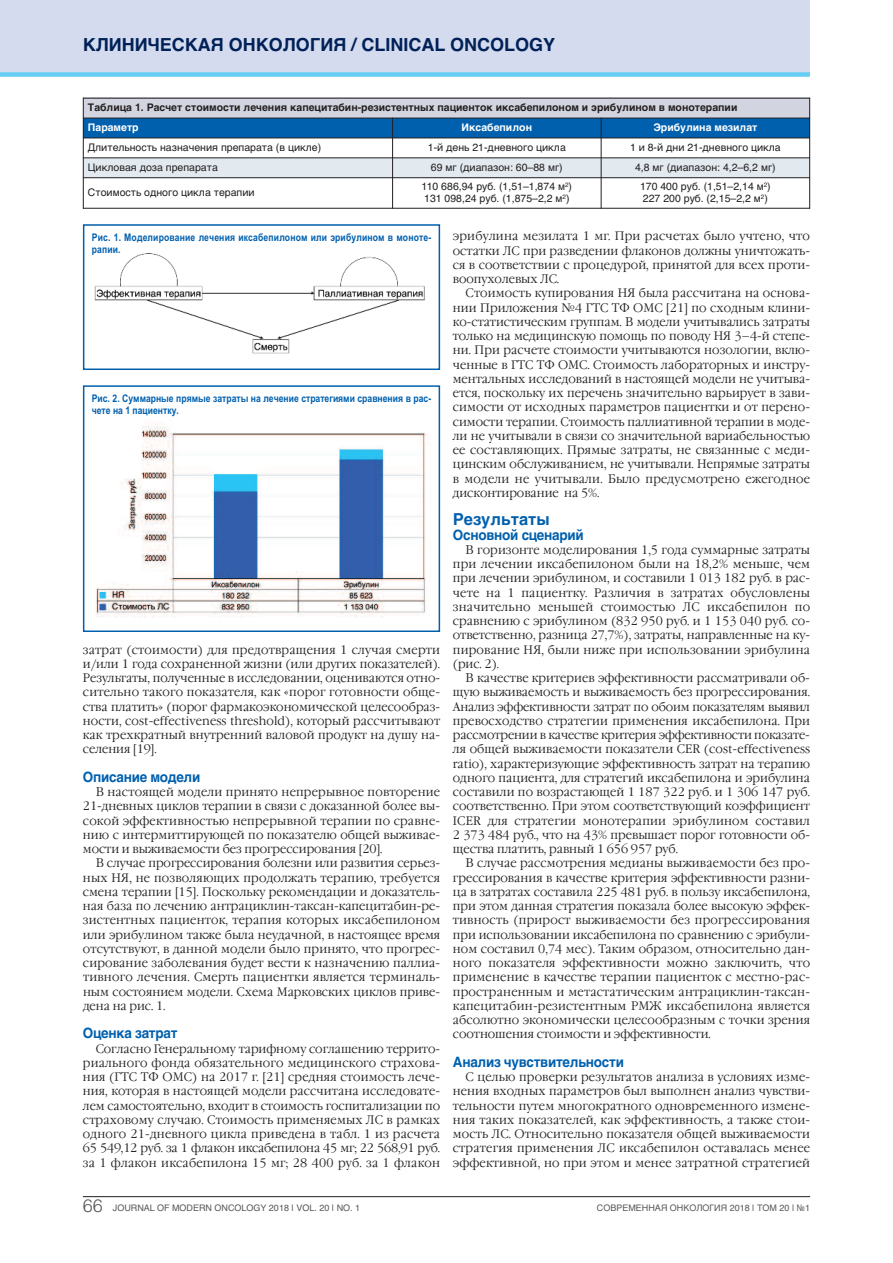
<style>
.page{position:relative;width:893px;height:1263px;background:#fff}
.page>*{position:absolute;margin:0;border:0;box-sizing:border-box;transform-origin:0 0}
.t1{font:700 18px "Helvetica";color:#002158}
.t2{font:700 16.5px "Helvetica";color:#0160ae}
.t3{font:700 14.25px "Helvetica";letter-spacing:-.02em;color:#0160ae;scale:.95 1}
.t4{font:300 12.3px/14.2px "Garamond C";letter-spacing:.01em;color:#231f20;text-align:justify;scale:.95 1}
.t5{font:10.5px/12px "Helvetica";color:#231f20}
.t6{font:700 10.5px/12px "Arial Narrow";color:#0160ae}
.t7{font:700 10.5px "Helvetica";color:#231f20}
.t8{font:700 10.5px "Helvetica";color:#fff}
.t9{font:9px "Helvetica";color:#57585a}
.s1{font-weight:300;font-size:18px}
</style>
<div class="page">
<div style="left:0;top:0;width:810px;height:74px;background:#d4dbee"></div>
<div style="left:0;top:72px;width:810px;height:5px;background:#67cef5"></div>
<hr style="left:83px;top:1196px;width:727px;height:1px;background:#231f20">
<img style="left:94px;top:253px;width:331px;height:101px">
<div style="left:83px;top:224px;width:357px;height:146px;border:2px solid #0160ae"></div>
<img style="left:96px;top:423px;width:331px;height:195px">
<div style="left:83px;top:385px;width:357px;height:247px;border:2px solid #0160ae"></div>
<div style="left:83px;top:98px;width:727px;height:20px;background:#d2d5e0"></div>
<div style="left:83px;top:118px;width:310px;height:20px;background:#0160ae"></div>
<div style="left:393px;top:118px;width:208px;height:20px;background:#0160ae"></div>
<div style="left:601px;top:118px;width:209px;height:20px;background:#0160ae"></div>
<div style="left:83px;top:158px;width:310px;height:20px;background:#e2eaf0"></div>
<div style="left:393px;top:158px;width:208px;height:20px;background:#e2eaf0"></div>
<div style="left:601px;top:158px;width:209px;height:20px;background:#e2eaf0"></div>
<hr style="left:83px;top:98px;width:1px;height:111px;background:#231f20">
<hr style="left:392px;top:118px;width:1px;height:91px;background:#231f20">
<hr style="left:601px;top:118px;width:1px;height:91px;background:#231f20">
<hr style="left:809px;top:98px;width:1px;height:111px;background:#231f20">
<hr style="left:83px;top:98px;width:727px;height:1px;background:#231f20">
<hr style="left:83px;top:118px;width:727px;height:1px;background:#231f20">
<hr style="left:83px;top:138px;width:727px;height:1px;background:#231f20">
<hr style="left:83px;top:157px;width:727px;height:1px;background:#231f20">
<hr style="left:83px;top:177px;width:727px;height:1px;background:#231f20">
<hr style="left:83px;top:208px;width:727px;height:1px;background:#231f20">
<h1 class="t1" style="left:83px;top:34px;width:474px">КЛИНИЧЕСКАЯ ОНКОЛОГИЯ / CLINICAL ONCOLOGY</h1>
<p class="t7" style="left:88px;top:101px;width:651px">ТАБЛИЦА 1. РАСЧЕТ СТОИМОСТИ ЛЕЧЕНИЯ КАПЕЦИТАБИН-РЕЗИСТЕНТНЫХ ПАЦИЕНТОК ИКСАБЕПИЛОНОМ И ЭРИБУЛИНОМ В МОНОТЕРАПИИ</p>
<p class="t8" style="left:88px;top:121px;width:52px">ПАРАМЕТР</p>
<p class="t8" style="left:462px;top:121px;width:72px">ИКСАБЕПИЛОН</p>
<p class="t8" style="left:653px;top:121px;width:106px">ЭРИБУЛИНА МЕЗИЛАТ</p>
<p class="t5" style="left:88px;top:141px;width:235px">Длительность назначения препарата (в цикле)</p>
<p class="t5" style="left:428px;top:141px;width:139px">1-й день 21-дневного цикла</p>
<p class="t5" style="left:630px;top:141px;width:152px">1 и 8-й дни 21-дневного цикла</p>
<p class="t5" style="left:88px;top:161px;width:131px">Цикловая доза препарата</p>
<p class="t5" style="left:431px;top:161px;width:133px">69 мг (диапазон: 60–88 мг)</p>
<p class="t5" style="left:635px;top:161px;width:142px">4,8 мг (диапазон: 4,2–6,2 мг)</p>
<p class="t5" style="left:88px;top:186px;width:168px">стоимость одного цикла терапии</p>
<p class="t5" style="left:422px;top:180px;width:152px">110 686,94 руб. (1,51–1,874 м<sup>2</sup>)<br>131 098,24 руб. (1,875–2,2 м<sup>2</sup>)</p>
<p class="t5" style="left:640px;top:180px;width:132px">170 400 руб. (1,51–2,14 м<sup>2</sup>)<br>227 200 руб. (2,15–2,2 м<sup>2</sup>)</p>
<p class="t6" style="left:92px;top:231px;width:341px">Рис. 1. Моделирование лечения иксабепилоном или эрибулином в моноте&shy;рапии.</p>
<p class="t6" style="left:92px;top:392px;width:341px">Рис. 2. Суммарные прямые затраты на лечение стратегиями сравнения в рас&shy;чете на 1 пациентку.</p>
<p class="t4" style="left:83px;top:642px;width:377px">затрат (стоимости) для предотвращения 1 случая смерти и/или 1 года сохраненной жизни (или других показателей).<br>Результаты, полученные в исследовании, оцениваются отно&shy;сительно такого показателя, как «порог готовности обще&shy;ства платить» (порог фармакоэкономической целесообраз&shy;ности, cost-effectiveness threshold), который рассчитывают как трехкратный внутренний валовой продукт на душу на&shy;селения [19].</p>
<p class="t3" style="left:83px;top:769px;width:125px">ОПИСАНИЕ МОДЕЛИ</p>
<p class="t4" style="left:83px;top:785px;width:377px;text-indent:13px">В настоящей модели принято непрерывное повторение 21-дневных циклов терапии в связи с доказанной более вы&shy;сокой эффективностью непрерывной терапии по сравне&shy;нию с интермиттирующей по показателю общей выживае&shy;мости и выживаемости без прогрессирования [20].</p>
<p class="t4" style="left:83px;top:856px;width:378px;text-indent:13px">В случае прогрессирования болезни или развития серьез&shy;ных НЯ, не позволяющих продолжать терапию, требуется смена терапии [15]. Поскольку рекомендации и доказатель&shy;ная база по лечению антрациклин-таксан-капецитабин-ре&shy;зистентных пациенток, терапия которых иксабепилоном или эрибулином также была неудачной, в настоящее время отсутствуют, в данной модели было принято, что прогрес&shy;сирование заболевания будет вести к назначению паллиа&shy;тивного лечения. Смерть пациентки является терминаль&shy;ным состоянием модели. Схема Марковских циклов приве&shy;дена на рис. 1.</p>
<p class="t3" style="left:83px;top:1025px;width:101px">ОЦЕНКА ЗАТРАТ</p>
<p class="t4" style="left:83px;top:1041px;width:378px;text-indent:13px">Согласно Генеральному тарифному соглашению террито&shy;риального фонда обязательного медицинского страхова&shy;ния (ГТС ТФ ОМС) на 2017 г. [21] средняя стоимость лече&shy;ния, которая в настоящей модели рассчитана исследовате&shy;лем самостоятельно, входит в стоимость госпитализации по страховому случаю. Стоимость применяемых ЛС в рамках одного 21-дневного цикла приведена в табл. 1 из расчета 65 549,12 руб. за 1 флакон иксабепилона 45 мг; 22 568,91 руб. за 1 флакон иксабепилона 15 мг; 28 400 руб. за 1 флакон</p>
<p class="t4" style="left:453px;top:229px;width:377px">эрибулина мезилата 1 мг. При расчетах было учтено, что остатки ЛС при разведении флаконов должны уничтожать&shy;ся в соответствии с процедурой, принятой для всех проти&shy;воопухолевых ЛС.</p>
<p class="t4" style="left:453px;top:286px;width:377px;text-indent:13px">Стоимость купирования НЯ была рассчитана на основа&shy;нии Приложения №4 ГТС ТФ ОМС [21] по сходным клини&shy;ко-статистическим группам. В модели учитывались затраты только на медицинскую помощь по поводу НЯ 3–4-й степе&shy;ни. При расчете стоимости учитываются нозологии, вклю&shy;ченные в ГТС ТФ ОМС. Стоимость лабораторных и инстру&shy;ментальных исследований в настоящей модели не учитыва&shy;ется, поскольку их перечень значительно варьирует в зави&shy;симости от исходных параметров пациентки и от перено&shy;симости терапии. Стоимость паллиативной терапии в моде&shy;ли не учитывали в связи со значительной вариабельностью ее составляющих. Прямые затраты, не связанные с меди&shy;цинским обслуживанием, не учитывали. Непрямые затраты в модели не учитывали. Было предусмотрено ежегодное дисконтирование на 5%.</p>
<h2 class="t2" style="left:453px;top:510px;width:98px">РЕЗУЛЬТАТЫ</h2>
<p class="t3" style="left:453px;top:526px;width:139px">ОСНОВНОЙ СЦЕНАРИЙ</p>
<p class="t4" style="left:453px;top:542px;width:377px;text-indent:13px">В горизонте моделирования 1,5 года суммарные затраты при лечении иксабепилоном были на 18,2% меньше, чем при лечении эрибулином, и составили 1 013 182 руб. в рас&shy;чете на 1 пациентку. Различия в затратах обусловлены значительно меньшей стоимостью ЛС иксабепилон по сравнению с эрибулином (832 950 руб. и 1 153 040 руб. со&shy;ответственно, разница 27,7%), затраты, направленные на ку&shy;пирование НЯ, были ниже при использовании эрибулина (рис. 2).</p>
<p class="t4" style="left:453px;top:671px;width:377px;text-indent:13px">В качестве критериев эффективности рассматривали об&shy;щую выживаемость и выживаемость без прогрессирования.<br>Анализ эффективности затрат по обоим показателям выявил превосходство стратегии применения иксабепилона. При рассмотрении в качестве критерия эффективности показате&shy;ля общей выживаемости показатели CER (cost-effectiveness ratio), характеризующие эффективность затрат на терапию одного пациента, для стратегий иксабепилона и эрибулина составили по возрастающей 1 187 322 руб. и 1 306 147 руб. соответственно. При этом соответствующий коэффициент ICER для стратегии монотерапии эрибулином составил 2 373 484 руб., что на 43% превышает порог готовности об&shy;щества платить, равный 1 656 957 руб.</p>
<p class="t4" style="left:453px;top:856px;width:377px;text-indent:13px">В случае рассмотрения медианы выживаемости без про&shy;грессирования в качестве критерия эффективности разни&shy;ца в затратах составила 225 481 руб. в пользу иксабепилона, при этом данная стратегия показала более высокую эффек&shy;тивность (прирост выживаемости без прогрессирования при использовании иксабепилона по сравнению с эрибули&shy;ном составил 0,74 мес). Таким образом, относительно дан&shy;ного показателя эффективности можно заключить, что применение в качестве терапии пациенток с местно-рас&shy;пространенным и метастатическим антрациклин-таксан&shy;капецитабин-резистентным РМЖ иксабепилона является абсолютно экономически целесообразным с точки зрения соотношения стоимости и эффективности.</p>
<p class="t3" style="left:453px;top:1054px;width:182px">АНАЛИЗ ЧУВСТВИТЕЛЬНОСТИ</p>
<p class="t4" style="left:453px;top:1070px;width:377px;text-indent:13px">С целью проверки результатов анализа в условиях изме&shy;нения входных параметров был выполнен анализ чувстви&shy;тельности путем многократного одновременного измене&shy;ния таких показателей, как эффективность, а также стои&shy;мость ЛС. Относительно показателя общей выживаемости стратегия применения ЛС иксабепилон оставалась менее эффективной, но при этом и менее затратной стратегией</p>
<p class="t9" style="left:83px;top:1202px;width:279px"><span class="s1">66</span> JOURNAL OF MODERN ONCOLOGY 2018 | VOL. 20 | NO. 1</p>
<p class="t9" style="left:597px;top:1202px;width:215px">современная онкология 2018 | том 20 | №1</p>
</div>
